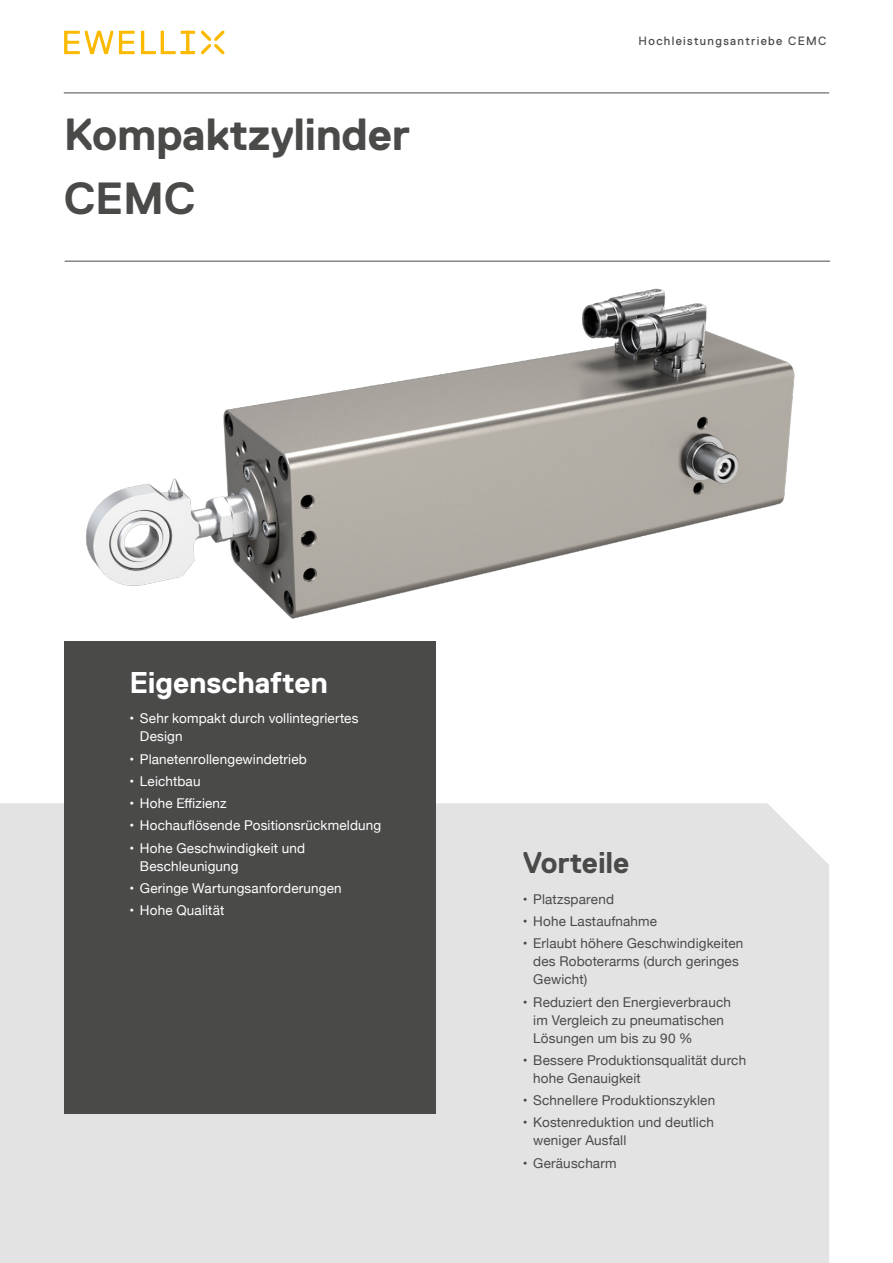
<style>
.page{position:relative;width:893px;height:1263px;background:#fff}
.page>*{position:absolute;margin:0;border:0;box-sizing:border-box;transform-origin:0 0}
.t1{font:700 45px/63.8px "Replica Std";letter-spacing:-.01em;color:#4a4a49}
.t2{font:700 30px "Replica Std";letter-spacing:-.005em;color:#fff}
.t3{font:700 30px "Replica Std";letter-spacing:-.005em;color:#4a4a49}
.t4{font:13.5px/18px "Helvetica Neue";letter-spacing:.01em;color:#4a4a49}
.t5{font:13.5px/18px "Helvetica Neue";letter-spacing:.01em;color:#fff}
.t6{font:12px "Replica Std";letter-spacing:.11em;color:#4a4a49}
</style>
<div class="page">
<hr style="left:64px;top:93px;width:765px;height:1px;background:#4a4a49">
<svg style="left:64px;top:31px;width:131px;height:23px"></svg>
<svg style="left:201px;top:31px;width:23px;height:23px"></svg>
<div style="left:0;top:803px;width:829px;height:460px;background:#e3e3e3"></div>
<img style="left:66px;top:260px;width:765px;height:382px">
<div style="left:65px;top:642px;width:371px;height:472px;background:#4a4a49"></div>
<hr style="left:65px;top:261px;width:765px;height:1px;background:#4a4a49">
<h1 class="t1" style="left:64px;top:103px;width:348px">Kompaktzylinder<br>CEMC</h1>
<p class="t6" style="left:639px;top:34px;width:189px">Hochleistungsantriebe CEMC</p>
<h2 class="t2" style="left:129px;top:665px;width:200px">Eigenschaften</h2>
<p class="t5" style="left:140px;top:710px;width:220px;text-indent:-11px">• Sehr kompakt durch vollintegriertes<br>Design</p>
<p class="t5" style="left:129px;top:750px;width:179px">• Planetenrollengewindetrieb</p>
<p class="t5" style="left:129px;top:773px;width:73px">• Leichtbau</p>
<p class="t5" style="left:129px;top:795px;width:99px">• Hohe Effizienz</p>
<p class="t5" style="left:129px;top:817px;width:253px">• Hochauflösende Positionsrückmeldung</p>
<p class="t5" style="left:140px;top:839px;width:167px;text-indent:-11px">• Hohe Geschwindigkeit und<br>Beschleunigung</p>
<p class="t5" style="left:129px;top:880px;width:214px">• Geringe Wartungsanforderungen</p>
<p class="t5" style="left:129px;top:902px;width:96px">• Hohe Qualität</p>
<h2 class="t3" style="left:523px;top:846px;width:108px">Vorteile</h2>
<p class="t4" style="left:523px;top:891px;width:93px">• Platzsparend</p>
<p class="t4" style="left:523px;top:913px;width:136px">• Hohe Lastaufnahme</p>
<p class="t4" style="left:533px;top:935px;width:212px;text-indent:-11px">• Erlaubt höhere Geschwindigkeiten des Roboterarms (durch geringes<br>Gewicht)</p>
<p class="t4" style="left:533px;top:993px;width:199px;text-indent:-11px">• Reduziert den Energieverbrauch im Vergleich zu pneumatischen<br>Lösungen um bis zu 90 %</p>
<p class="t4" style="left:533px;top:1052px;width:214px;text-indent:-11px">• Bessere Produktionsqualität durch hohe Genauigkeit</p>
<p class="t4" style="left:523px;top:1092px;width:194px">• Schnellere Produktionszyklen</p>
<p class="t4" style="left:533px;top:1114px;width:182px;text-indent:-11px">• Kostenreduktion und deutlich weniger Ausfall</p>
<p class="t4" style="left:523px;top:1154px;width:95px">• Geräuscharm</p>
</div>
